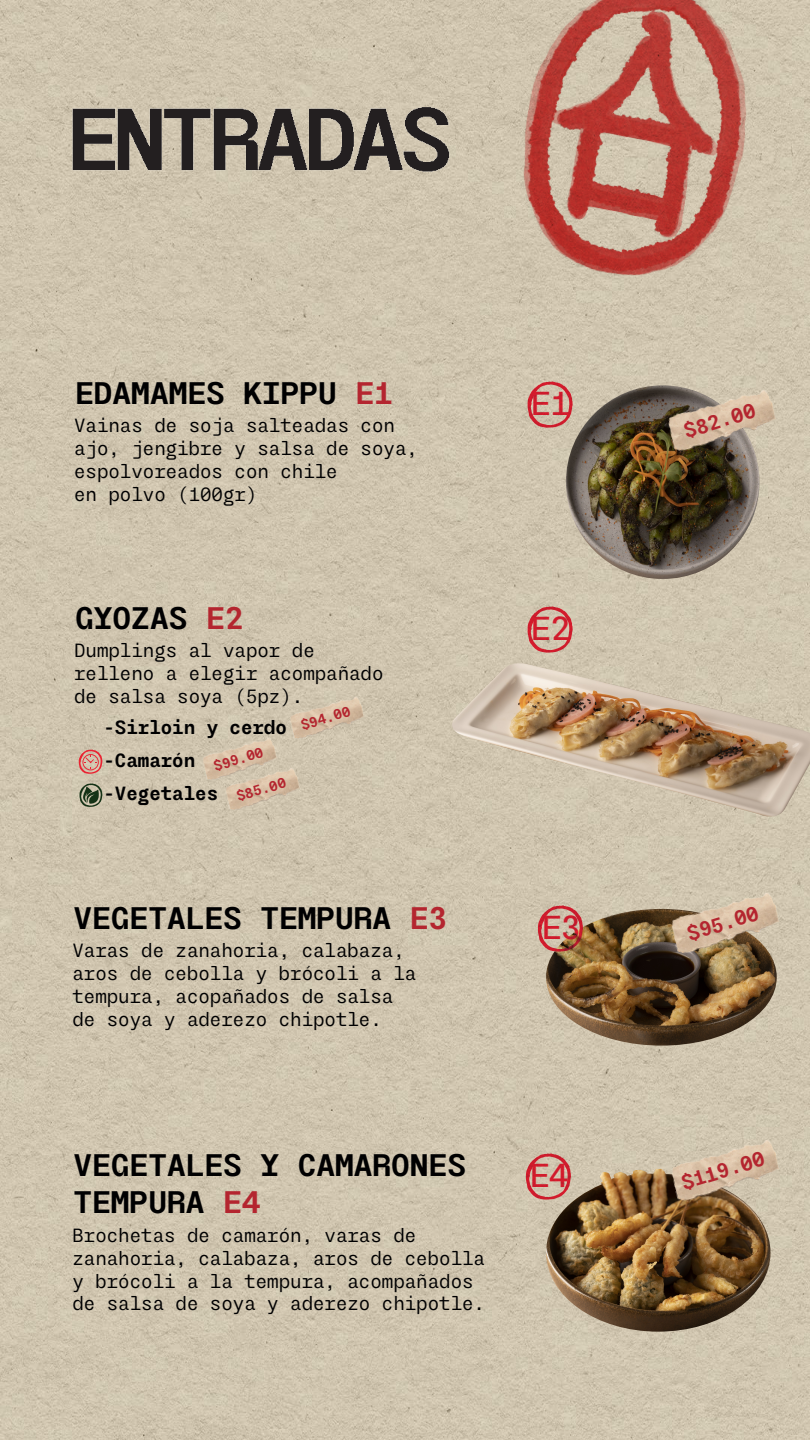
<style>
.page{position:relative;width:810px;height:1440px;background:#fff}
.page>*{position:absolute;margin:0;border:0;box-sizing:border-box;transform-origin:0 0}
.t1{font:500 33.15px "TG Frekuent Mono";color:#ee1b2c}
.t2{font:700 31.12px/37.3px "TG Frekuent Mono";color:#000001}
.t3{font:700 20.48px "TG Frekuent Mono";color:#b4252f}
.t4{font:19.12px/23px "TG Frekuent Mono";color:#000001}
.t5{font:700 19.12px/33.4px "TG Frekuent Mono";color:#000001}
.t6{font:700 14.17px "TG Frekuent Mono";color:#b4252f}
.s1{color:#b4252f}
</style>
<div class="page">
<img style="left:0;top:0;width:810px;height:1440px">
<img style="left:476px;top:0;width:320px;height:305px">
<img style="left:38px;top:68px;width:442px;height:157px">
<img style="left:546px;top:909px;width:231px;height:137px">
<img style="left:546px;top:1169px;width:225px;height:163px">
<svg style="left:538px;top:905px;width:45px;height:47px;background:#c49582"></svg>
<img style="left:662px;top:881px;width:124px;height:79px">
<svg style="left:526px;top:1153px;width:45px;height:47px;background:#cfa294"></svg>
<img style="left:662px;top:1128px;width:124px;height:79px">
<img style="left:566px;top:385px;width:193px;height:194px;border-radius:97px">
<svg style="left:528px;top:382px;width:45px;height:46px;background:#cfa193"></svg>
<img style="left:659px;top:379px;width:124px;height:78px">
<svg style="left:528px;top:606px;width:45px;height:47px;background:#d0a294"></svg>
<svg style="left:79px;top:750px;width:23px;height:24px"></svg>
<svg style="left:79px;top:783px;width:23px;height:24px"></svg>
<img style="left:284px;top:689px;width:85px;height:54px">
<img style="left:196px;top:730px;width:86px;height:55px">
<img style="left:219px;top:760px;width:86px;height:55px">
<img style="left:442px;top:663px;width:368px;height:159px">
<h2 class="t2" style="left:75px;top:375px;width:319px">EDAMAMES KIPPU <span class="s1">E1</span></h2>
<p class="t4" style="left:74px;top:414px;width:345px">Vainas de soja salteadas con ajo, jengibre y salsa de soya, espolvoreados con chile<br>en polvo (100gr)</p>
<h2 class="t2" style="left:75px;top:600px;width:170px">GYOZAS <span class="s1">E2</span></h2>
<p class="t4" style="left:74px;top:639px;width:311px">Dumplings al vapor de relleno a elegir acompañado de salsa soya (5pz).</p>
<p class="t5" style="left:104px;top:711px;width:185px">-Sirloin y cerdo -Camarón -Vegetales</p>
<p class="t6" style="left:299px;top:717px;width:52px;rotate:-17deg">$94.00</p>
<p class="t6" style="left:211px;top:758px;width:52px;rotate:-17deg">$99.00</p>
<p class="t6" style="left:234px;top:788px;width:52px;rotate:-17deg">$85.00</p>
<h2 class="t2" style="left:74px;top:900px;width:375px">VEGETALES TEMPURA <span class="s1">E3</span></h2>
<p class="t4" style="left:72px;top:939px;width:345px">Varas de zanahoria, calabaza, aros de cebolla y brócoli a la tempura, acopañados de salsa de soya y aderezo chipotle.</p>
<h1 class="t1" style="left:531px;top:382px;width:41px">E1</h1>
<p class="t3" style="left:681px;top:419px;width:75px;rotate:-17deg">$82.00</p>
<h1 class="t1" style="left:531px;top:607px;width:41px">E2</h1>
<h1 class="t1" style="left:541px;top:906px;width:41px">E3</h1>
<p class="t3" style="left:684px;top:922px;width:75px;rotate:-17deg">$95.00</p>
<h2 class="t2" style="left:74px;top:1147px;width:394px">VEGETALES Y CAMARONES<br>TEMPURA <span class="s1">E4</span></h2>
<p class="t4" style="left:72px;top:1224px;width:414px">Brochetas de camarón, varas de zanahoria, calabaza, aros de cebolla y brócoli a la tempura, acompañados de salsa de soya y aderezo chipotle.</p>
<h1 class="t1" style="left:529px;top:1154px;width:41px">E4</h1>
<p class="t3" style="left:678px;top:1171px;width:88px;rotate:-17deg">$119.00</p>
</div>
